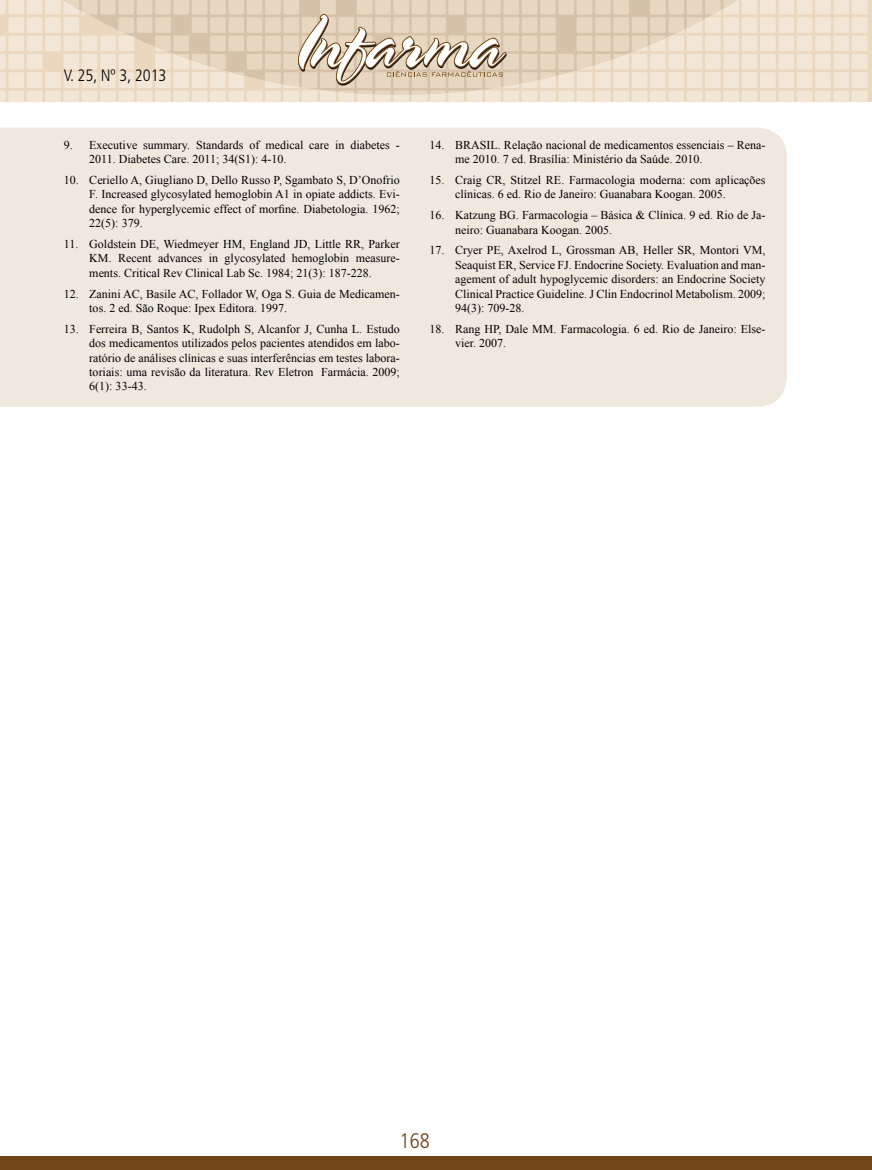
<style>
.page{position:relative;width:872px;height:1170px;background:#fff}
.page>*{position:absolute;margin:0;border:0;box-sizing:border-box;transform-origin:0 0}
.t1{font:300 condensed 21px "Frutiger";color:#704517}
.t2{font:300 condensed 16.5px "Frutiger";color:#000}
.t3{font:12px/14.4px "Times New Roman";color:#000}
</style>
<div class="page">
<svg style="left:0;top:0;width:867px;height:102px;fill:#f2e7d6"></svg>
<svg style="left:29px;top:0;width:743px;height:95px;fill:#e8d7c0"></svg>
<svg style="left:298px;top:14px;width:208px;height:72px"></svg>
<hr style="left:871px;top:0;width:1px;height:102px;background:#ebd7be">
<div style="left:0;top:1155px;width:872px;height:14px;background:#704517"></div>
<div style="left:0;top:128px;width:787px;height:278px;background:#eee8df"></div>
<h2 class="t2" style="left:64px;top:66px;width:104px">V. 25, Nº 3, 2013</h2>
<p class="t3" style="left:89px;top:137px;width:312px;text-indent:-26px">9. Executive summary. Standards of medical care in diabetes -<br>2011. Diabetes Care. 2011; 34(S1): 4-10.</p>
<p class="t3" style="left:89px;top:172px;width:312px;text-align:justify;text-indent:-26px">10. Ceriello A, Giugliano D, Dello Russo P, Sgambato S, D’Onofrio F. Increased glycosylated hemoglobin A1 in opiate addicts. Evi&shy;dence for hyperglycemic effect of morfine. Diabetologia. 1962; 22(5): 379.</p>
<p class="t3" style="left:89px;top:236px;width:312px;text-align:justify;text-indent:-26px">11. Goldstein DE, Wiedmeyer HM, England JD, Little RR, Parker KM. Recent advances in glycosylated hemoglobin measure&shy;ments. Critical Rev Clinical Lab Sc. 1984; 21(3): 187-228.</p>
<p class="t3" style="left:89px;top:286px;width:312px;text-indent:-26px">12. Zanini AC, Basile AC, Follador W, Oga S. Guia de Medicamen&shy;tos. 2 ed. São Roque: Ipex Editora. 1997.</p>
<p class="t3" style="left:89px;top:321px;width:312px;text-align:justify;text-indent:-26px">13. Ferreira B, Santos K, Rudolph S, Alcanfor J, Cunha L. Estudo dos medicamentos utilizados pelos pacientes atendidos em labo&shy;ratório de análises clínicas e suas interferências em testes labora&shy;toriais: uma revisão da literatura. Rev Eletron Farmácia. 2009; 6(1): 33-43.</p>
<p class="t3" style="left:455px;top:137px;width:312px;text-indent:-26px">14. BRASIL. Relação nacional de medicamentos essenciais – Rena&shy;me 2010. 7 ed. Brasília: Ministério da Saúde. 2010.</p>
<p class="t3" style="left:455px;top:172px;width:312px;text-indent:-26px">15. Craig CR, Stitzel RE. Farmacologia moderna: com aplicações clínicas. 6 ed. Rio de Janeiro: Guanabara Koogan. 2005.</p>
<p class="t3" style="left:455px;top:208px;width:312px;text-indent:-26px">16. Katzung BG. Farmacologia – Básica &amp; Clínica. 9 ed. Rio de Ja&shy;neiro: Guanabara Koogan. 2005.</p>
<p class="t3" style="left:455px;top:243px;width:312px;text-align:justify;text-indent:-26px">17. Cryer PE, Axelrod L, Grossman AB, Heller SR, Montori VM, Seaquist ER, Service FJ. Endocrine Society. Evaluation and man&shy;agement of adult hypoglycemic disorders: an Endocrine Society Clinical Practice Guideline. J Clin Endocrinol Metabolism. 2009; 94(3): 709-28.</p>
<p class="t3" style="left:455px;top:321px;width:312px;text-indent:-26px">18. Rang HP, Dale MM. Farmacologia. 6 ed. Rio de Janeiro: Else&shy;vier. 2007.</p>
<h1 class="t1" style="left:399px;top:1128px;width:32px">168</h1>
</div>
